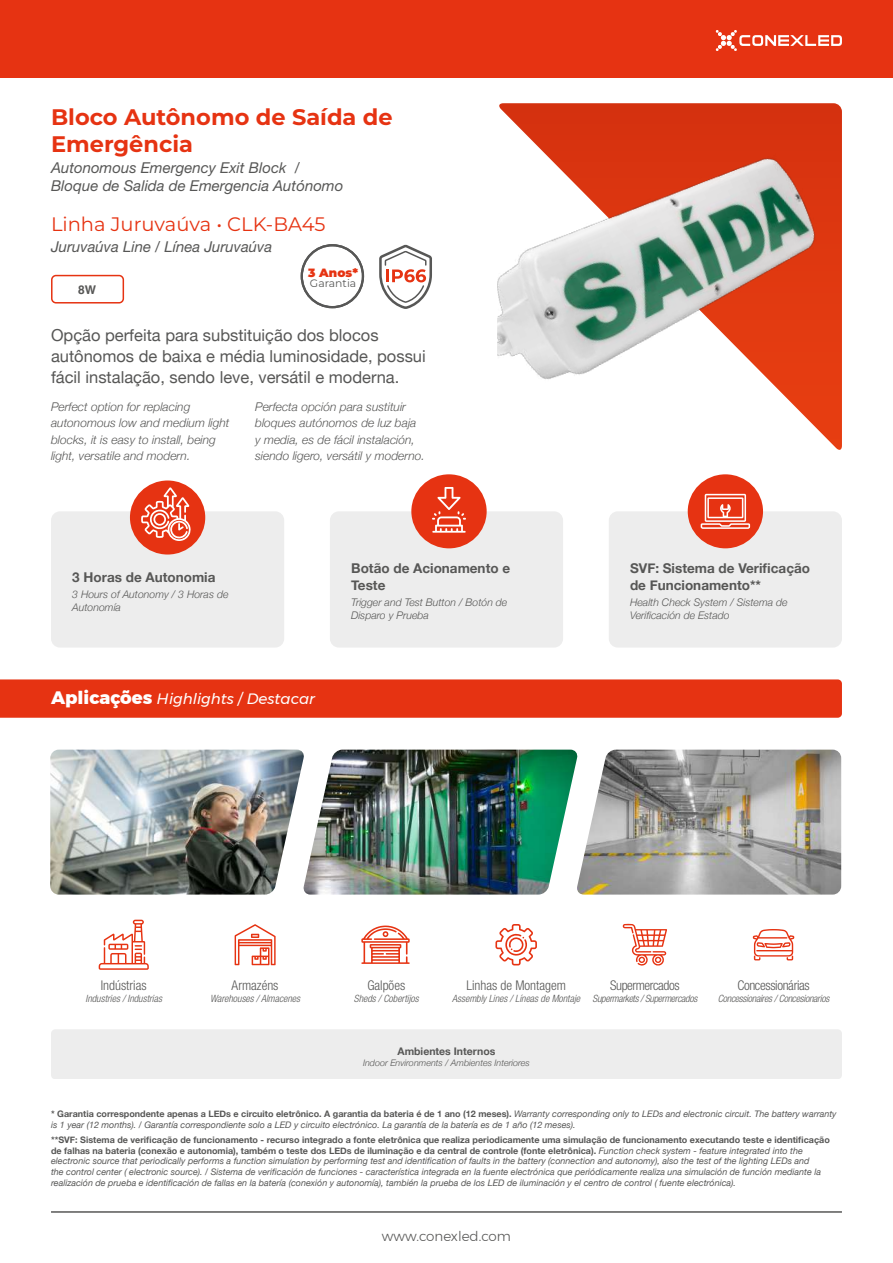
<style>
.page{position:relative;width:893px;height:1263px;background:#fff}
.page>*{position:absolute;margin:0;border:0;box-sizing:border-box;transform-origin:0 0}
.t1{font:700 22.5px/27px "Montserrat";color:#e63312}
.t2{font:19.5px "Montserrat";color:#e63312}
.t3{font:16.5px/21px "Helvetica Neue";color:#575756}
.t4{font:italic 15px/18px "Helvetica Neue LT Std";color:#575756}
.t5{font:italic 15px "Montserrat";color:#fff}
.t6{font:700 13.5px/16.2px "Helvetica Neue";color:#575756}
.t7{font:300 13.5px "Montserrat";color:#575756}
.t8{font:300 condensed 13.35px "Helvetica Neue LT Std";color:#575756}
.t9{font:300 condensed 13.35px "Helvetica Neue LT Std";letter-spacing:-.025em;color:#575756}
.t10{font:300 condensed 13.35px "Helvetica Neue LT Std";letter-spacing:-.03em;color:#575756}
.t11{font:italic 300 12px/16.5px "Helvetica Neue";color:#575756}
.t12{font:900 12px "Montserrat";color:#e63312}
.t13{font:700 12px "Helvetica";color:#575756}
.t14{font:10.8px "Montserrat";color:#575756}
.t15{font:italic 300 10.5px/12.6px "Helvetica Neue";color:#575756}
.t16{font:700 10.5px "Helvetica Neue";color:#575756}
.t17{font:italic 300 condensed 10.05px "Helvetica Neue LT Std";color:#575756}
.t18{font:italic 300 condensed 10.05px "Helvetica Neue LT Std";letter-spacing:-.025em;color:#575756}
.t19{font:italic 300 condensed 10.05px "Helvetica Neue LT Std";letter-spacing:-.03em;color:#575756}
.t20{font:italic 9px/10.8px "Helvetica Neue";color:#575756}
.t21{font:italic 300 9px "Helvetica Neue";color:#575756}
.s1{font-weight:800;font-style:normal;font-size:18px}
.s2{font-weight:700;font-style:normal}
</style>
<div class="page">
<hr style="left:51px;top:1211px;width:791px;height:2px;background:#575756">
<div style="left:0;top:0;width:893px;height:77px;background:#e63312"></div>
<svg style="left:716px;top:30px;width:126px;height:21px"></svg>
<svg style="left:499px;top:103px;width:343px;height:347px"></svg>
<div style="left:51px;top:275px;width:73px;height:28px;border:2px solid #e63312;border-radius:4px"></div>
<img style="left:50px;top:750px;width:253px;height:144px">
<img style="left:303px;top:750px;width:538px;height:144px">
<div style="left:0;top:679px;width:842px;height:39px;background:#e63312"></div>
<div style="left:51px;top:511px;width:233px;height:136px;background:#ededed;border-radius:9px"></div>
<div style="left:330px;top:511px;width:233px;height:136px;background:#ededed;border-radius:9px"></div>
<div style="left:609px;top:511px;width:233px;height:136px;background:#ededed;border-radius:9px"></div>
<div style="left:130px;top:480px;width:75px;height:74px;background:#e63312;border-radius:50%"></div>
<div style="left:411px;top:474px;width:76px;height:74px;background:#e63312;border-radius:50%"></div>
<div style="left:688px;top:474px;width:75px;height:74px;background:#e63312;border-radius:50%"></div>
<div style="left:300px;top:244px;width:64px;height:65px;border:2px solid #575756;border-radius:50%"></div>
<div style="left:51px;top:1029px;width:791px;height:50px;background:#ededed"></div>
<img style="left:497px;top:127px;width:331px;height:308px">
<svg style="left:141px;top:487px;width:50px;height:54px"></svg>
<svg style="left:432px;top:487px;width:34px;height:46px"></svg>
<svg style="left:701px;top:494px;width:49px;height:35px"></svg>
<svg style="left:99px;top:920px;width:50px;height:50px"></svg>
<svg style="left:361px;top:925px;width:49px;height:39px"></svg>
<svg style="left:235px;top:924px;width:41px;height:41px"></svg>
<svg style="left:495px;top:924px;width:42px;height:41px"></svg>
<svg style="left:622px;top:924px;width:45px;height:42px"></svg>
<svg style="left:753px;top:929px;width:41px;height:31px"></svg>
<svg style="left:379px;top:245px;width:53px;height:64px"></svg>
<h1 class="t1" style="left:51px;top:102px;width:343px">Bloco Autônomo de Saída de<br>Emergência</h1>
<h3 class="t4" style="left:51px;top:158px;width:294px">Autonomous Emergency Exit Block /<br>Bloque de Salida de Emergencia Autónomo</h3>
<h2 class="t2" style="left:51px;top:211px;width:276px">Linha Juruvaúva • CLK-BA45</h2>
<h3 class="t12" style="left:308px;top:264px;width:51px">3 Anos*</h3>
<p class="t14" style="left:310px;top:276px;width:48px">Garantia</p>
<h3 class="t4" style="left:51px;top:238px;width:223px">Juruvaúva Line / Línea Juruvaúva</h3>
<h3 class="t13" style="left:78px;top:280px;width:19px">8W</h3>
<h3 class="t3" style="left:51px;top:324px;width:376px">Opção perfeita para substituição dos blocos autônomos de baixa e média luminosidade, possui fácil instalação, sendo leve, versátil e moderna.</h3>
<h3 class="t11" style="left:51px;top:398px;width:180px">Perfect option for replacing autonomous low and medium light blocks, it is easy to install, being light, versatile and modern.</h3>
<h3 class="t11" style="left:255px;top:398px;width:171px">Perfecta opción para sustituir bloques autónomos de luz baja y media, es de fácil instalación, siendo ligero, versátil y moderno.</h3>
<h3 class="t6" style="left:72px;top:568px;width:145px">3 Horas de Autonomia</h3>
<p class="t15" style="left:72px;top:588px;width:158px">3 Hours of Autonomy / 3 Horas de<br>Autonomía</p>
<h3 class="t5" style="left:51px;top:687px;width:265px"><span class="s1">Aplicações</span> Highlights / Destacar</h3>
<h3 class="t6" style="left:351px;top:560px;width:160px">Botão de Acionamento e<br>Teste</h3>
<p class="t15" style="left:351px;top:596px;width:158px">Trigger and Test Button / Botón de<br>Disparo y Prueba</p>
<h3 class="t6" style="left:630px;top:560px;width:181px">SVF: Sistema de Verificação de Funcionamento**</h3>
<p class="t15" style="left:630px;top:596px;width:159px">Health Check System / Sistema de<br>Verificación de Estado</p>
<h3 class="t8" style="left:101px;top:978px;width:47px">Indústrias</h3>
<p class="t17" style="left:86px;top:993px;width:78px">Industries / Industrias</p>
<h3 class="t8" style="left:232px;top:978px;width:48px">Armazéns</h3>
<p class="t17" style="left:210px;top:993px;width:91px">Warehouses / Almacenes</p>
<h3 class="t8" style="left:367px;top:978px;width:39px">Galpões</h3>
<p class="t17" style="left:354px;top:993px;width:66px">Sheds / Cobertijos</p>
<h3 class="t8" style="left:466px;top:978px;width:101px">Linhas de Montagem</h3>
<p class="t17" style="left:452px;top:993px;width:129px">Assembly Lines / Líneas de Montaje</p>
<h3 class="t10" style="left:610px;top:978px;width:71px">Supermercados</h3>
<p class="t19" style="left:592px;top:993px;width:106px">Supermarkets / Supermercados</p>
<p class="t16" style="left:397px;top:1045px;width:99px">Ambientes Internos</p>
<p class="t21" style="left:363px;top:1058px;width:168px">Indoor Environments / Ambientes Interiores</p>
<h3 class="t9" style="left:737px;top:978px;width:74px">Concessionárias</h3>
<p class="t18" style="left:718px;top:993px;width:113px">Concessionaires / Concesionarios</p>
<p class="t20" style="left:51px;top:1108px;width:787px"><span class="s2">* Garantia correspondente apenas a LEDs e circuito eletrônico. A garantia da bateria é de 1 ano (12 meses).</span> Warranty corresponding only to LEDs and electronic circuit. The battery warranty is 1 year (12 months). / Garantía correspondiente solo a LED y circuito electrónico. La garantía de la batería es de 1 año (12 meses).</p>
<p class="t20" style="left:51px;top:1134px;width:780px"><span class="s2">**SVF: Sistema de verificação de funcionamento - recurso integrado a fonte eletrônica que realiza periodicamente uma simulação de funcionamento executando teste e identificação de falhas na bateria (conexão e autonomia), também o teste dos LEDs de iluminação e da central de controle (fonte eletrônica).</span> Function check system - feature integrated into the electronic source that periodically performs a function simulation by performing test and identification of faults in the battery (connection and autonomy), also the test of the lighting LEDs and<br>the control center ( electronic source). / Sistema de verificación de funciones - característica integrada en la fuente electrónica que periódicamente realiza una simulación de función mediante la realización de prueba e identificación de fallas en la batería (conexión y autonomía), también la prueba de los LED de iluminación y el centro de control ( fuente electrónica).</p>
<h3 class="t7" style="left:382px;top:1226px;width:131px">www.conexled.com</h3>
</div>
